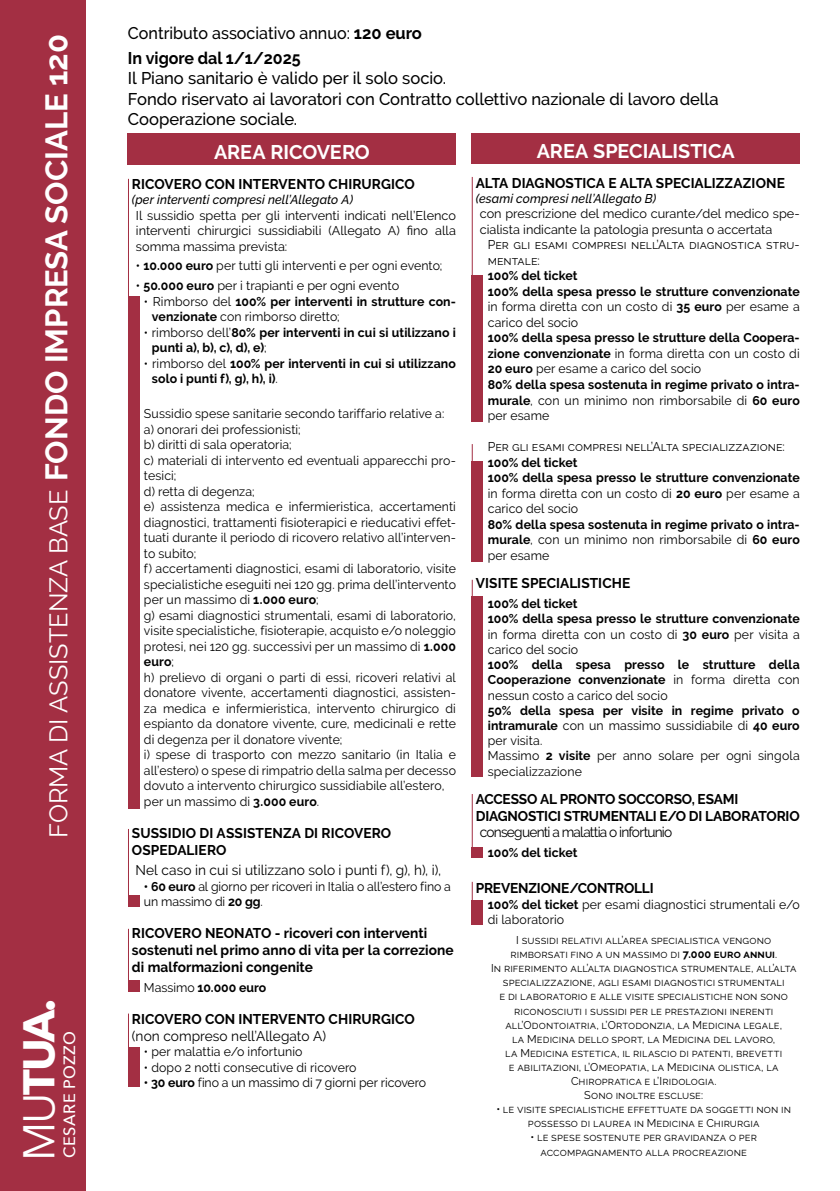
<style>
.page{position:relative;width:840px;height:1191px;background:#fff}
.page>*{position:absolute;margin:0;border:0;box-sizing:border-box;transform-origin:0 0}
.t1{font:700 44.2px "Avenir Next";color:#fff}
.t2{font:700 31px "Raleway";color:#fff}
.t3{font:700 19.8px "Raleway";letter-spacing:-.01em;color:#fff}
.t4{font:500 17px/20.2px "Raleway";letter-spacing:-.005em;color:#000}
.t5{font:500 17px/25.4px "Raleway";letter-spacing:-.005em;color:#000;scale:.95 1}
.t6{font:500 16.2px "Avenir Next";letter-spacing:.025em;color:#fff}
.t7{font:700 14px/17px "Raleway";color:#000}
.t8{font:14px "Raleway";letter-spacing:-.005em;color:#000}
.t9{font:14px "Raleway";letter-spacing:-.055em;color:#000}
.t10{font:12.6px/15.6px "Raleway";letter-spacing:.01em;color:#000}
.t11{font:700 12.6px/15.6px "Raleway";letter-spacing:.005em;color:#000}
.t12{font:italic 500 12.6px "Raleway";letter-spacing:.01em;color:#000}
.t13{font:11.2px/14px "Raleway";letter-spacing:.01em;color:#000;text-align:center}
.s1{font-weight:400;font-size:25.4px}
.s2{font-weight:400}
.s3{font-weight:700}
.s4{font-weight:500}
</style>
<div class="page">
<div style="left:0;top:0;width:85px;height:1191px;background:#a32f43"></div>
<div style="left:471px;top:133px;width:328px;height:31px;background:#a32f43"></div>
<div style="left:128px;top:133px;width:327px;height:32px;background:#a32f43"></div>
<div style="left:128px;top:296px;width:11px;height:512px;background:#a32f43"></div>
<div style="left:128px;top:895px;width:11px;height:11px;background:#a32f43"></div>
<div style="left:128px;top:980px;width:11px;height:11px;background:#a32f43"></div>
<div style="left:128px;top:1047px;width:11px;height:40px;background:#a32f43"></div>
<hr style="left:471px;top:177px;width:1px;height:136px;background:#a32f43">
<hr style="left:471px;top:444px;width:1px;height:85px;background:#a32f43">
<hr style="left:471px;top:580px;width:1px;height:85px;background:#a32f43">
<hr style="left:471px;top:794px;width:1px;height:62px;background:#a32f43">
<hr style="left:471px;top:882px;width:1px;height:34px;background:#a32f43">
<hr style="left:128px;top:179px;width:1px;height:234px;background:#a32f43">
<hr style="left:128px;top:829px;width:1px;height:68px;background:#a32f43">
<hr style="left:128px;top:928px;width:1px;height:57px;background:#a32f43">
<hr style="left:128px;top:1013px;width:1px;height:68px;background:#a32f43">
<div style="left:471px;top:275px;width:12px;height:147px;background:#a32f43"></div>
<div style="left:471px;top:461px;width:12px;height:101px;background:#a32f43"></div>
<div style="left:471px;top:597px;width:12px;height:180px;background:#a32f43"></div>
<div style="left:471px;top:846px;width:12px;height:11px;background:#a32f43"></div>
<div style="left:471px;top:900px;width:12px;height:24px;background:#a32f43"></div>
<h2 class="t2" style="left:39px;top:838px;width:805px;rotate:-90deg"><span class="s1">FORMA DI ASSISTENZA BASE</span> FONDO IMPRESA SOCIALE 120</h2>
<h1 class="t1" style="left:1px;top:1161px;width:164px;rotate:-90deg"><span class="s2">MU</span>TUA.</h1>
<p class="t6" style="left:56px;top:1157px;width:128px;rotate:-90deg">CESARE POZZO</p>
<h3 class="t5" style="left:128px;top:20px;width:311px">Contributo associativo annuo: <span class="s3">120 euro<br>In vigore dal 1/1/2025</span></h3>
<h3 class="t4" style="left:128px;top:68px;width:591px">Il Piano sanitario è valido per il solo socio.<br>Fondo riservato ai lavoratori con Contratto collettivo nazionale di lavoro della<br>Cooperazione sociale.</h3>
<h3 class="t3" style="left:214px;top:140px;width:157px">AREA RICOVERO</h3>
<h3 class="t3" style="left:536px;top:140px;width:199px">AREA SPECIALISTICA</h3>
<p class="t7" style="left:132px;top:175px;width:284px">RICOVERO CON INTERVENTO CHIRURGICO</p>
<p class="t12" style="left:132px;top:192px;width:222px">(per interventi compresi nell’Allegato A)</p>
<p class="t10" style="left:136px;top:207px;width:321px;text-align:justify">Il sussidio spetta per gli interventi indicati nell’Elenco interventi chirurgici sussidiabili (Allegato A) fino alla somma massima prevista:</p>
<p class="t10" style="left:136px;top:258px;width:308px"><span class="s4">•</span> <span class="s3">10.000 euro</span> per tutti gli interventi e per ogni evento;</p>
<p class="t10" style="left:136px;top:278px;width:264px"><span class="s4">•</span> <span class="s3">50.000 euro</span> per i trapianti e per ogni evento</p>
<p class="t11" style="left:152px;top:293px;width:305px;text-indent:-8px"><span class="s2">• Rimborso del</span> 100% per interventi in strutture con&shy;venzionate <span class="s2">con rimborso diretto;</span></p>
<p class="t11" style="left:152px;top:324px;width:305px;text-indent:-8px"><span class="s2">• rimborso dell’</span>80% per interventi in cui si utilizzano i punti a), b), c), d), e)<span class="s2">;</span></p>
<p class="t11" style="left:152px;top:355px;width:305px;text-indent:-8px"><span class="s2">• rimborso del</span> 100% per interventi in cui si utilizzano solo i punti f), g), h), i)<span class="s2">.</span></p>
<p class="t10" style="left:144px;top:406px;width:313px">Sussidio spese sanitarie secondo tariffario relative a: a) onorari dei professionisti;<br>b) diritti di sala operatoria;<br>c) materiali di intervento ed eventuali apparecchi pro&shy;tesici;<br>d) retta di degenza;<br>e) assistenza medica e infermieristica, accertamenti diagnostici, trattamenti fisioterapici e rieducativi effet&shy;tuati durante il periodo di ricovero relativo all’interven&shy;to subito;<br>f) accertamenti diagnostici, esami di laboratorio, visite specialistiche eseguiti nei 120 gg. prima dell’intervento per un massimo di <span class="s3">1.000 euro</span>;<br>g) esami diagnostici strumentali, esami di laboratorio, visite specialistiche, fisioterapie, acquisto e/o noleggio protesi, nei 120 gg. successivi per un massimo di <span class="s3">1.000 euro</span>;<br>h) prelievo di organi o parti di essi, ricoveri relativi al donatore vivente, accertamenti diagnostici, assisten&shy;za medica e infermieristica, intervento chirurgico di espianto da donatore vivente, cure, medicinali e rette di degenza per il donatore vivente;<br>i) spese di trasporto con mezzo sanitario (in Italia e all’estero) o spese di rimpatrio della salma per decesso dovuto a intervento chirurgico sussidiabile all’estero, per un massimo di <span class="s3">3.000 euro</span>.</p>
<p class="t7" style="left:132px;top:825px;width:260px">SUSSIDIO DI ASSISTENZA DI RICOVERO<br>OSPEDALIERO</p>
<p class="t8" style="left:135px;top:862px;width:307px">Nel caso in cui si utilizzano solo i punti f), g), h), i),</p>
<p class="t10" style="left:144px;top:878px;width:308px"><span class="s3">• 60 euro</span> al giorno per ricoveri in Italia o all’estero fino a un massimo di <span class="s3">20 gg</span>.</p>
<p class="t7" style="left:132px;top:924px;width:323px">RICOVERO NEONATO - ricoveri con interventi sostenuti nel primo anno di vita per la correzione di malformazioni congenite</p>
<p class="t11" style="left:144px;top:979px;width:124px"><span class="s2">Massimo</span> 10.000 euro</p>
<p class="t7" style="left:132px;top:1010px;width:284px">RICOVERO CON INTERVENTO CHIRURGICO</p>
<p class="t8" style="left:132px;top:1027px;width:196px">(non compreso nell’Allegato A)</p>
<p class="t10" style="left:144px;top:1044px;width:160px">• per malattia e/o infortunio</p>
<p class="t10" style="left:144px;top:1059px;width:214px">• dopo 2 notti consecutive di ricovero</p>
<p class="t10" style="left:144px;top:1074px;width:283px"><span class="s3">• 30 euro</span> fino a un massimo di 7 giorni per ricovero</p>
<p class="t7" style="left:475px;top:174px;width:310px">ALTA DIAGNOSTICA E ALTA SPECIALIZZAZIONE</p>
<p class="t12" style="left:475px;top:191px;width:182px">(esami compresi nell’Allegato B)</p>
<p class="t10" style="left:479px;top:206px;width:321px">con prescrizione del medico curante/del medico spe&shy;cialista indicante la patologia presunta o accertata</p>
<p class="t10" style="left:487px;top:237px;width:313px">Per gli esami compresi nell’Alta diagnostica stru&shy;mentale:</p>
<p class="t11" style="left:487px;top:268px;width:313px">100% del ticket<br>100% della spesa presso le strutture convenzionate <span class="s2">in forma diretta con un costo di</span> 35 euro <span class="s2">per esame a carico del socio</span></p>
<p class="t11" style="left:487px;top:330px;width:313px">100% della spesa presso le strutture della Coopera&shy;zione convenzionate <span class="s2">in forma diretta con un costo di </span>20 euro <span class="s2">per esame a carico del socio<br></span>80% della spesa sostenuta in regime privato o intra&shy;murale<span class="s2">, con un minimo non rimborsabile di</span> 60 euro <span class="s2">per esame</span></p>
<p class="t10" style="left:487px;top:439px;width:298px">Per gli esami compresi nell’Alta specializzazione:</p>
<p class="t11" style="left:487px;top:454px;width:313px">100% del ticket<br>100% della spesa presso le strutture convenzionate <span class="s2">in forma diretta con un costo di</span> 20 euro <span class="s2">per esame a carico del socio</span></p>
<p class="t11" style="left:487px;top:516px;width:313px;text-align:justify">80% della spesa sostenuta in regime privato o intra&shy;murale<span class="s2">, con un minimo non rimborsabile di</span> 60 euro <span class="s2">per esame</span></p>
<p class="t7" style="left:475px;top:575px;width:156px">VISITE SPECIALISTICHE</p>
<p class="t11" style="left:487px;top:596px;width:313px">100% del ticket<br>100% della spesa presso le strutture convenzionate <span class="s2">in forma diretta con un costo di</span> 30 euro <span class="s2">per visita a carico del socio</span></p>
<p class="t11" style="left:487px;top:657px;width:313px;text-align:justify">100% della spesa presso le strutture della Cooperazione convenzionate <span class="s2">in forma diretta con nessun costo a carico del socio</span></p>
<p class="t10" style="left:487px;top:702px;width:313px"><span class="s3">50% della spesa per visite in regime privato o intramurale</span> con un massimo sussidiabile di <span class="s3">40 euro </span>per visita.<br>Massimo <span class="s3">2 visite</span> per anno solare per ogni singola specializzazione</p>
<p class="t7" style="left:475px;top:791px;width:325px">ACCESSO AL PRONTO SOCCORSO, ESAMI<br>DIAGNOSTICI STRUMENTALI E/O DI LABORATORIO</p>
<p class="t9" style="left:479px;top:823px;width:194px">conseguenti a malattia o infortunio</p>
<p class="t11" style="left:487px;top:844px;width:91px">100% del ticket</p>
<p class="t7" style="left:475px;top:880px;width:179px">PREVENZIONE/CONTROLLI</p>
<p class="t10" style="left:487px;top:896px;width:313px"><span class="s3">100% del ticket</span> per esami diagnostici strumentali e/o di laboratorio</p>
<p class="t13" style="left:490px;top:933px;width:307px">I sussidi relativi all’area specialistica vengono rimborsati fino a un massimo di <span class="s3">7.000 euro annui</span>.<br>In riferimento all’alta diagnostica strumentale, all’alta specializzazione, agli esami diagnostici strumentali<br>e di laboratorio e alle visite specialistiche non sono riconosciuti i sussidi per le prestazioni inerenti all’Odontoiatria, l’Ortodonzia, la Medicina legale,<br>la Medicina dello sport, la Medicina del lavoro,<br>la Medicina estetica, il rilascio di patenti, brevetti<br>e abilitazioni, l’Omeopatia, la Medicina olistica, la Chiropratica e l’Iridologia.<br>Sono inoltre escluse:</p>
<p class="t13" style="left:496px;top:1102px;width:296px">• le visite specialistiche effettuate da soggetti non in possesso di laurea in Medicina e Chirurgia</p>
<p class="t13" style="left:530px;top:1130px;width:228px">• le spese sostenute per gravidanza o per accompagnamento alla procreazione</p>
</div>
